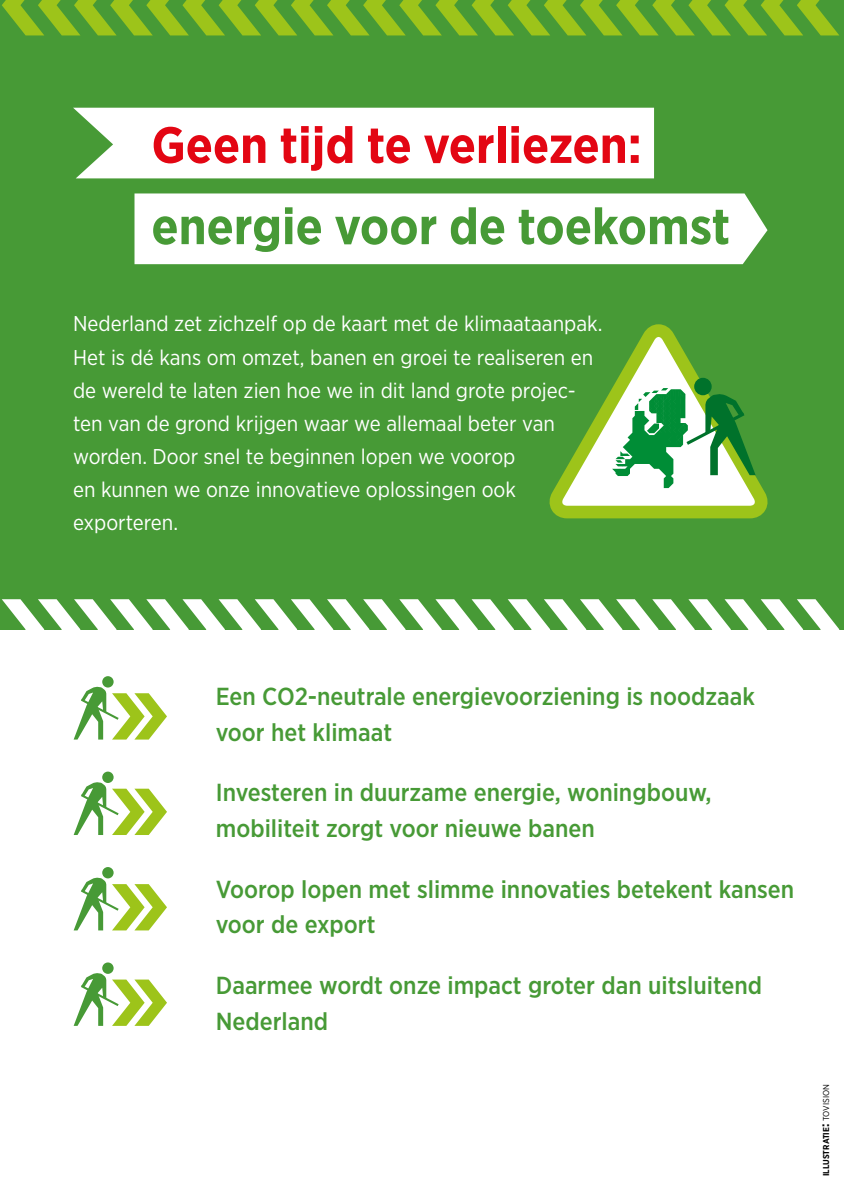
<style>
.page{position:relative;width:844px;height:1191px;background:#fff}
.page>*{position:absolute;margin:0;border:0;box-sizing:border-box;transform-origin:0 0}
.t1{font:700 51.1px "Gotham Narrow";color:#479a36}
.t2{font:700 51.1px "Gotham Narrow";color:#e30613}
.t3{font:500 24.68px/35.9px "Gotham Narrow";color:#479a36}
.t4{font:21.35px/33.1px "Gotham Narrow";color:#fff}
.t5{font:700 8.58px "Gotham Narrow";color:#000}
.s1{font-size:12.25px}
.s2{font-weight:400}
</style>
<div class="page">
<div style="left:0;top:0;width:843px;height:629px;background:#479a36"></div>
<div style="left:73px;top:108px;width:581px;height:70px;background:#fff"></div>
<div style="left:134px;top:193px;width:633px;height:71px;background:#fff"></div>
<svg style="left:2px;top:599px;width:837px;height:31px"></svg>
<svg style="left:74px;top:685px;width:93px;height:54px"></svg>
<div style="left:102px;top:676px;width:12px;height:11px;background:#479a36;border-radius:50%"></div>
<svg style="left:74px;top:781px;width:93px;height:54px"></svg>
<div style="left:102px;top:771px;width:12px;height:12px;background:#479a36;border-radius:50%"></div>
<svg style="left:74px;top:876px;width:93px;height:54px"></svg>
<div style="left:102px;top:867px;width:12px;height:11px;background:#479a36;border-radius:50%"></div>
<svg style="left:74px;top:973px;width:93px;height:53px"></svg>
<div style="left:102px;top:962px;width:12px;height:12px;background:#479a36;border-radius:50%"></div>
<svg style="left:549px;top:324px;width:219px;height:195px"></svg>
<svg style="left:555px;top:331px;width:206px;height:181px"></svg>
<div style="left:694px;top:378px;width:17px;height:17px;background:#00722b;border-radius:50%"></div>
<svg style="left:2px;top:0;width:842px;height:35px"></svg>
<h1 class="t2" style="left:151px;top:112px;width:492px">Geen tijd te verliezen:</h1>
<h1 class="t1" style="left:151px;top:193px;width:580px">energie voor de toekomst</h1>
<p class="t4" style="left:73px;top:307px;width:531px">Nederland zet zichzelf op de kaart met de klimaataanpak.<br>Het is dé kans om omzet, banen en groei te realiseren en de wereld te laten zien hoe we in dit land grote projec&shy;ten van de grond krijgen waar we allemaal beter van worden. Door snel te beginnen lopen we voorop<br>en kunnen we onze innovatieve oplossingen ook exporteren.</p>
<p class="t3" style="left:216px;top:678px;width:540px">Een CO2-neutrale energievoorziening is noodzaak voor het klimaat</p>
<p class="t3" style="left:216px;top:774px;width:497px">Investeren in duurzame energie, woningbouw, mobiliteit zorgt voor nieuwe banen</p>
<p class="t3" style="left:216px;top:870px;width:580px">Voorop lopen met slimme innovaties betekent kansen voor de export</p>
<p class="t3" style="left:216px;top:967px;width:548px">Daarmee wordt onze impact groter dan uitsluitend<br>Nederland</p>
<p class="t5" style="left:820px;top:1176px;width:93px;rotate:-90deg">illustratie<span class="s1">:</span> <span class="s2">tovision</span></p>
</div>
